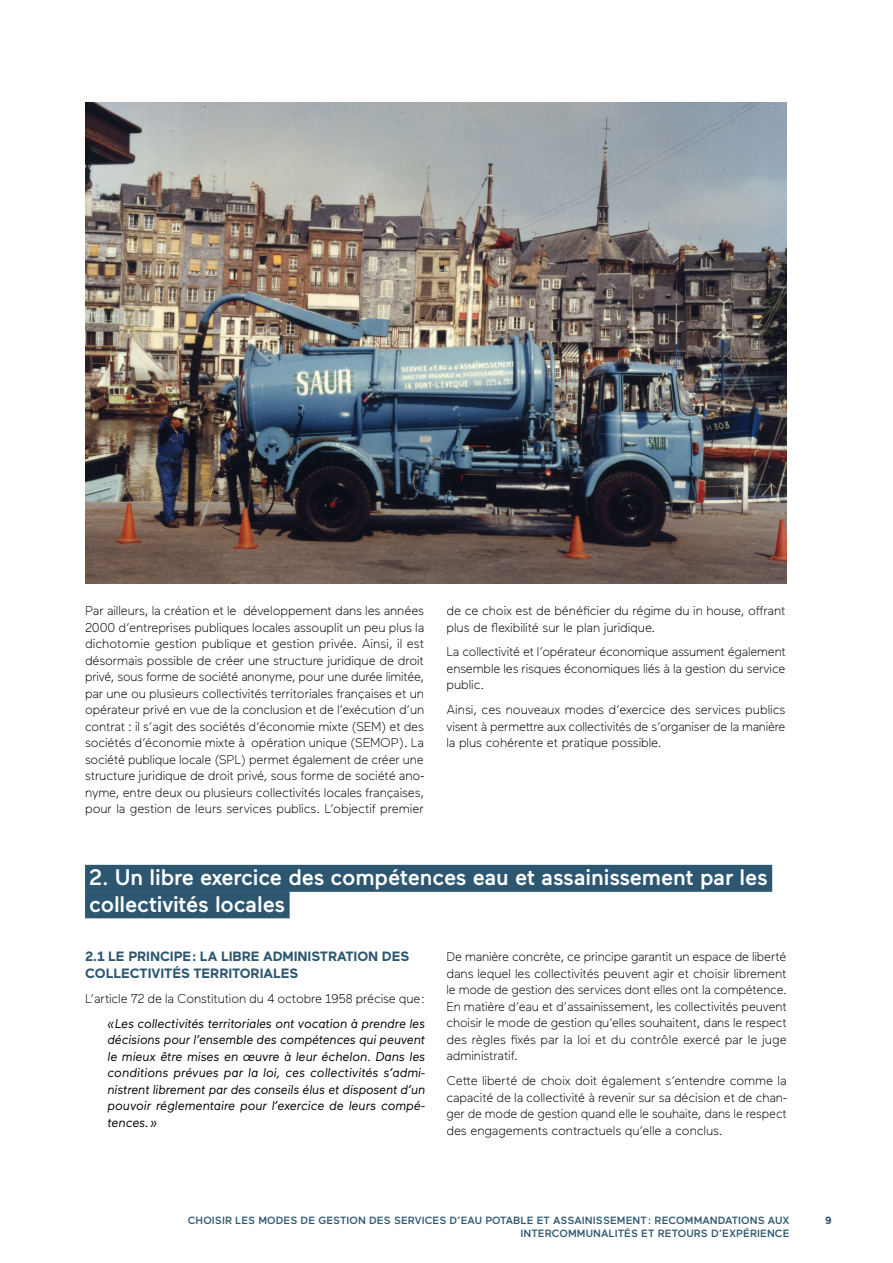
<style>
.page{position:relative;width:893px;height:1263px;background:#fff}
.page>*{position:absolute;margin:0;border:0;box-sizing:border-box;transform-origin:0 0}
.t1{font:500 22.5px/26.5px "Maax";letter-spacing:-.005em;color:#fff}
.t2{font:700 13.5px/16.5px "Maax";letter-spacing:-.005em;color:#2d5770}
.t3{font:300 12.75px/16.5px "Maax";letter-spacing:-.005em;color:#000;text-align:justify}
.t4{font:italic 12.75px/16.5px "Maax";letter-spacing:-.005em;color:#000;text-align:justify}
.t5{font:500 10.5px/12.6px "Maax";letter-spacing:.01em;color:#2d5770;text-align:right}
.t6{font:700 10.5px "Maax";color:#2d5770}
</style>
<div class="page">
<img style="left:85px;top:103px;width:701px;height:481px">
<div style="left:85px;top:865px;width:687px;height:27px;background:#2d5770"></div>
<div style="left:85px;top:891px;width:205px;height:27px;background:#2d5770"></div>
<p class="t3" style="left:85px;top:602px;width:341px">Par ailleurs, la création et le développement dans les années 2000 d’entreprises publiques locales assouplit un peu plus la dichotomie gestion publique et gestion privée. Ainsi, il est désormais possible de créer une structure juridique de droit privé, sous forme de société anonyme, pour une durée limitée, par une ou plusieurs collectivités territoriales françaises et un opérateur privé en vue de la conclusion et de l’exécution d’un contrat : il s’agit des sociétés d’économie mixte (SEM) et des sociétés d’économie mixte à opération unique (SEMOP). La société publique locale (SPL) permet également de créer une structure juridique de droit privé, sous forme de société ano&shy;nyme, entre deux ou plusieurs collectivités locales françaises, pour la gestion de leurs services publics. L’objectif premier</p>
<p class="t3" style="left:446px;top:602px;width:340px">de ce choix est de bénéficier du régime du in house, offrant plus de flexibilité sur le plan juridique.</p>
<p class="t3" style="left:446px;top:643px;width:341px">La collectivité et l’opérateur économique assument également ensemble les risques économiques liés à la gestion du service public.</p>
<p class="t3" style="left:446px;top:701px;width:340px">Ainsi, ces nouveaux modes d’exercice des services publics visent à permettre aux collectivités de s’organiser de la manière la plus cohérente et pratique possible.</p>
<h1 class="t1" style="left:89px;top:863px;width:680px">2. Un libre exercice des compétences eau et assainissement par les collectivités locales</h1>
<p class="t2" style="left:85px;top:948px;width:326px">2.1 LE PRINCIPE : LA LIBRE ADMINISTRATION DES<br>COLLECTIVITÉS TERRITORIALES</p>
<p class="t3" style="left:85px;top:990px;width:341px">L’article 72 de la Constitution du 4 octobre 1958 précise que :</p>
<p class="t4" style="left:108px;top:1014px;width:319px">« Les collectivités territoriales ont vocation à prendre les décisions pour l’ensemble des compétences qui peuvent le mieux être mises en œuvre à leur échelon. Dans les conditions prévues par la loi, ces collectivités s’admi&shy;nistrent librement par des conseils élus et disposent d’un pouvoir réglementaire pour l’exercice de leurs compé&shy;tences. »</p>
<p class="t3" style="left:446px;top:948px;width:342px">De manière concrète, ce principe garantit un espace de liberté dans lequel les collectivités peuvent agir et choisir librement le mode de gestion des services dont elles ont la compétence.<br>En matière d’eau et d’assainissement, les collectivités peuvent choisir le mode de gestion qu’elles souhaitent, dans le respect des règles fixés par la loi et du contrôle exercé par le juge administratif.</p>
<p class="t3" style="left:446px;top:1072px;width:342px">Cette liberté de choix doit également s’entendre comme la capacité de la collectivité à revenir sur sa décision et de chan&shy;ger de mode de gestion quand elle le souhaite, dans le respect des engagements contractuels qu’elle a conclus.</p>
<p class="t5" style="left:188px;top:1214px;width:603px">CHOISIR LES MODES DE GESTION DES SERVICES D’EAU POTABLE ET ASSAINISSEMENT : RECOMMANDATIONS AUX<br>INTERCOMMUNALITÉS ET RETOURS D’EXPÉRIENCE</p>
<p class="t6" style="left:825px;top:1214px;width:8px">9</p>
</div>
